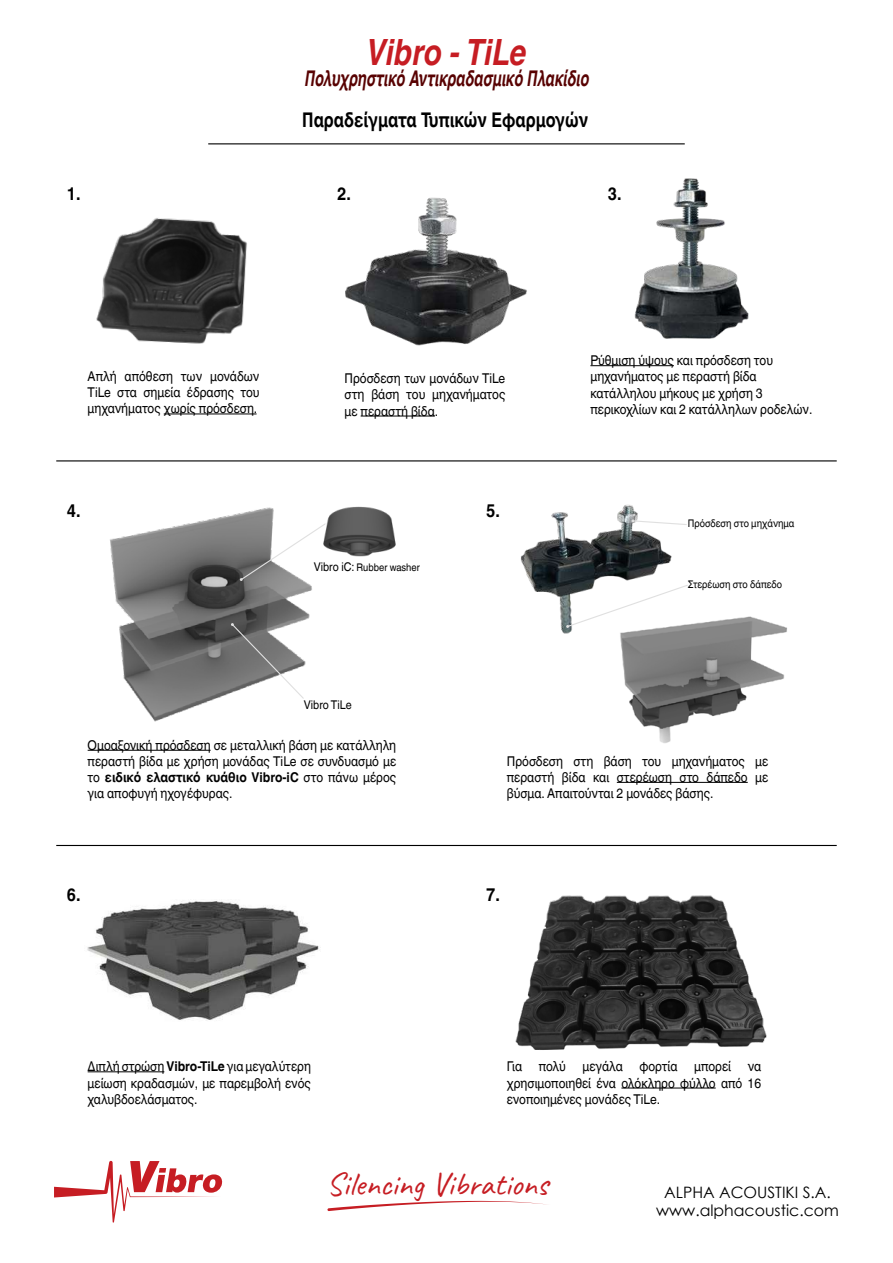
<style>
.page{position:relative;width:893px;height:1263px;background:#fff}
.page>*{position:absolute;margin:0;border:0;box-sizing:border-box;transform-origin:0 0}
.t1{font:italic 700 36.15px "Helvetica World";color:#c61d23;scale:.82 1}
.t2{font:32.55px "Caveat";color:#c61d23}
.t3{font:700 21.6px "Helvetica World";color:#580202;scale:.67 1}
.t4{font:700 20.25px "Helvetica World";color:#000;scale:.8 1}
.t5{font:700 18px "Helvetica World";color:#000;scale:.9 1}
.t6{font:15.75px "Century Gothic";color:#000}
.t7{font:13.5px/16.2px "Helvetica World";color:#000;text-align:justify;scale:.9 1}
.t8{font:12px "Helvetica World";color:#000;scale:.9 1}
.t9{font:10.5px "Helvetica World";color:#000;scale:.9 1}
.s1{font-size:12px}
.s2{font-weight:700}
</style>
<div class="page">
<hr style="left:88px;top:750px;width:123px;height:1px;background:#000">
<hr style="left:208px;top:143px;width:477px;height:1px;background:#000">
<img style="left:620px;top:616px;width:167px;height:127px">
<hr style="left:361px;top:416px;width:74px;height:1px;background:#000">
<img style="left:345px;top:197px;width:182px;height:149px">
<hr style="left:56px;top:460px;width:781px;height:1px;background:#000">
<hr style="left:56px;top:845px;width:781px;height:1px;background:#000">
<img style="left:87px;top:901px;width:234px;height:120px">
<svg style="left:54px;top:1161px;width:169px;height:61px"></svg>
<svg style="left:327px;top:1201px;width:220px;height:10px"></svg>
<hr style="left:88px;top:1071px;width:76px;height:1px;background:#000">
<hr style="left:617px;top:782px;width:131px;height:1px;background:#000">
<img style="left:520px;top:504px;width:159px;height:131px">
<hr style="left:590px;top:365px;width:84px;height:1px;background:#000">
<img style="left:634px;top:178px;width:115px;height:161px">
<hr style="left:621px;top:1088px;width:95px;height:1px;background:#000">
<img style="left:515px;top:895px;width:252px;height:155px">
<hr style="left:164px;top:414px;width:93px;height:1px;background:#000">
<img style="left:96px;top:218px;width:151px;height:126px">
<img style="left:110px;top:507px;width:202px;height:215px">
<img style="left:310px;top:506px;width:86px;height:51px">
<svg style="left:240px;top:522px;width:87px;height:59px"></svg>
<svg style="left:231px;top:623px;width:74px;height:77px"></svg>
<svg style="left:566px;top:584px;width:123px;height:44px"></svg>
<svg style="left:631px;top:519px;width:56px;height:7px"></svg>
<h1 class="t1" style="left:366px;top:31px;width:197px">Vibro - TiLe</h1>
<h3 class="t3" style="left:304px;top:65px;width:434px">ΠολυχρηστικόΑντικραδασμικόΠλακίδιο</h3>
<h3 class="t5" style="left:67px;top:183px;width:17px">1.</h3>
<h3 class="t4" style="left:302px;top:108px;width:359px">Παραδείγματα Τυπικών Εφαρμογών</h3>
<h3 class="t5" style="left:337px;top:183px;width:17px">2.</h3>
<h3 class="t5" style="left:608px;top:183px;width:17px">3.</h3>
<p class="t7" style="left:88px;top:368px;width:192px">Απλή απόθεση των μονάδων TiLe στα σημεία έδρασης του μηχανήματος χωρίς πρόσδεση.</p>
<p class="t7" style="left:345px;top:370px;width:180px">Πρόσδεση των μονάδων TiLe στη βάση του μηχανήματος με περαστή βίδα.</p>
<p class="t7" style="left:590px;top:352px;width:248px;text-align:left">Ρύθμιση ύψους και πρόσδεση του μηχανήματος με περαστή βίδα κατάλληλου μήκους με χρήση 3 περικοχλίων και 2 κατάλληλων ροδελών.</p>
<h3 class="t5" style="left:67px;top:500px;width:17px">4.</h3>
<h3 class="t5" style="left:486px;top:500px;width:17px">5.</h3>
<p class="t9" style="left:314px;top:561px;width:119px"><span class="s1">Vibro iC:</span> Rubber washer</p>
<p class="t9" style="left:688px;top:518px;width:120px">Πρόσδεση στο μηχάνημα</p>
<p class="t9" style="left:688px;top:578px;width:106px">Στερέωση στο δάπεδο</p>
<p class="t8" style="left:304px;top:697px;width:55px">Vibro TiLe</p>
<p class="t7" style="left:88px;top:737px;width:344px">Ομοαξονική πρόσδεση σε μεταλλική βάση με κατάλληλη περαστή βίδα με χρήση μονάδας TiLe σε συνδυασμό με το <span class="s2">ειδικό ελαστικό κυάθιο Vibro-iC</span> στο πάνω μέρος για αποφυγή ηχογέφυρας.</p>
<p class="t7" style="left:507px;top:753px;width:292px">Πρόσδεση στη βάση του μηχανήματος με περαστή βίδα και στερέωση στο δάπεδο με βύσμα. Απαιτούνται 2 μονάδες βάσης.</p>
<h3 class="t5" style="left:67px;top:885px;width:17px">6.</h3>
<h3 class="t5" style="left:486px;top:885px;width:17px">7.</h3>
<p class="t7" style="left:88px;top:1058px;width:250px">Διπλή στρώση <span class="s2">Vibro-TiLe</span> για μεγαλύτερη μείωση κραδασμών, με παρεμβολή ενός χαλυβδοελάσματος.</p>
<p class="t7" style="left:507px;top:1058px;width:284px">Για πολύ μεγάλα φορτία μπορεί να χρησιμοποιηθεί ένα ολόκληρο φύλλο από 16 ενοποιημένες μονάδες TiLe.</p>
<h2 class="t2" style="left:326px;top:1164px;width:223px">Silencing Vibrations</h2>
<p class="t6" style="left:664px;top:1181px;width:168px">ALPHA ACOUSTIKI S.A.</p>
<p class="t6" style="left:656px;top:1199px;width:184px">www.alphacoustic.com</p>
</div>
